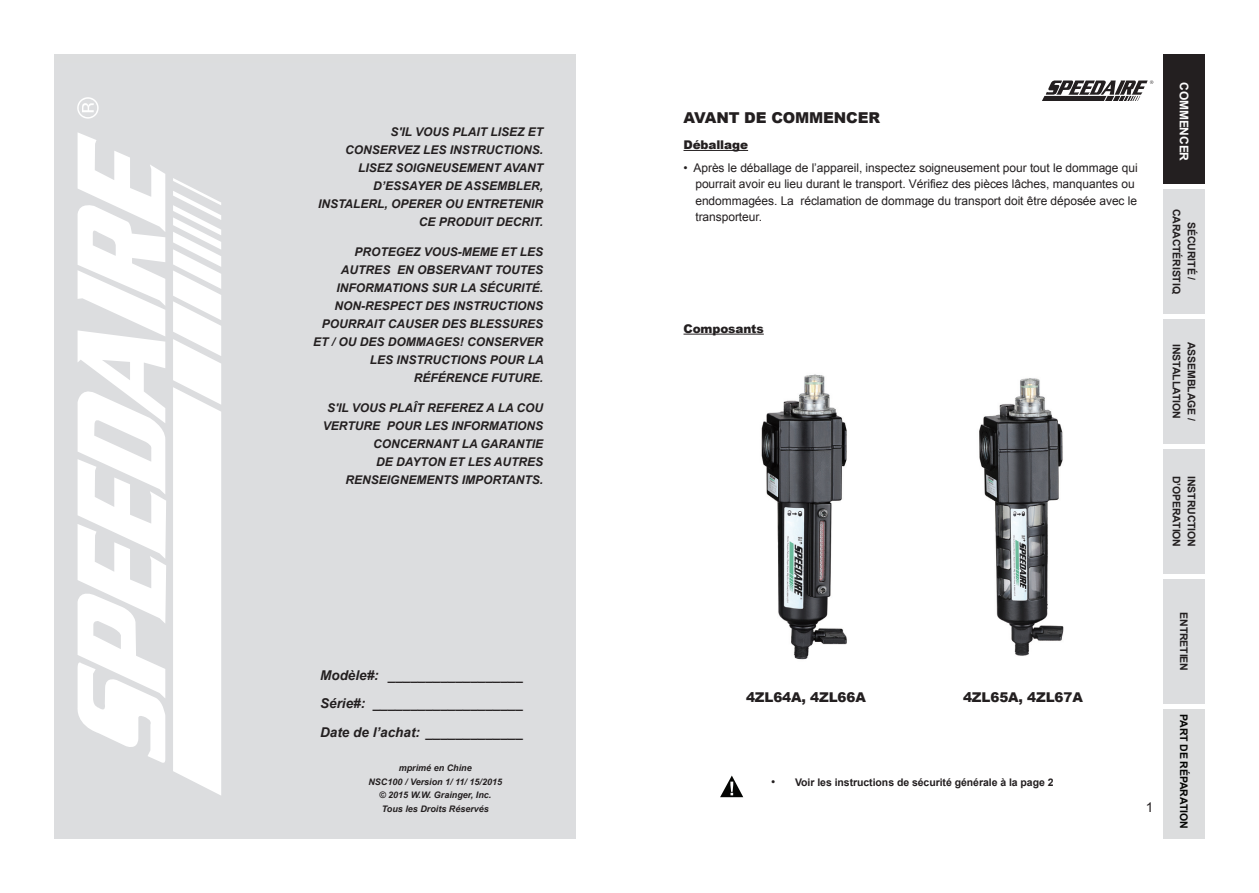
<style>
.page{position:relative;width:1259px;height:893px;background:#fff}
.page>*{position:absolute;margin:0;border:0;box-sizing:border-box;transform-origin:0 0}
.t1{font:900 15px "Arial";letter-spacing:-.01em;color:#231f20}
.t2{font:italic 700 13.5px/28.5px "Arial";color:#231f20;text-align:justify}
.t3{font:900 13.5px "Arial";letter-spacing:-.01em;color:#231f20}
.t4{font:13.5px "Arial";color:#231f20}
.t5{font:italic 700 12px/18px "Arial";color:#231f20;text-align:right}
.t6{font:12px/16.5px "Arial";letter-spacing:-.005em;color:#231f20}
.t7{font:900 12px "Arial";letter-spacing:-.01em;color:#231f20}
.t8{font:700 12px "Arial";letter-spacing:-.01em;color:#fcfcfc}
.t9{font:700 10.5px/15px "Arial";letter-spacing:-.01em;color:#231f20;text-align:center}
.t10{font:700 10.5px "Arial";color:#040503}
.t11{font:italic 700 9px/13.5px "Arial";color:#231f20;text-align:center}
.s1{font-weight:400;font-size:12px}
</style>
<div class="page">
<img style="left:761px;top:374px;width:86px;height:286px">
<img style="left:979px;top:378px;width:85px;height:278px">
<svg style="left:1042px;top:80px;width:111px;height:20px"></svg>
<div style="left:54px;top:63px;width:521px;height:776px;background:#dcdddf"></div>
<svg style="left:77px;top:133px;width:89px;height:630px"></svg>
<svg style="left:173px;top:178px;width:48px;height:617px;background:#f9fafa"></svg>
<svg style="left:77px;top:97px;width:22px;height:22px"></svg>
<svg style="left:720px;top:776px;width:23px;height:21px"></svg>
<hr style="left:683px;top:150px;width:65px;height:1px;background:#231f20">
<hr style="left:683px;top:334px;width:81px;height:1px;background:#231f20">
<div style="left:1163px;top:54px;width:42px;height:129px;background:#231f20"></div>
<div style="left:1163px;top:189px;width:42px;height:124px;background:#dcdddf"></div>
<div style="left:1163px;top:319px;width:42px;height:124px;background:#dcdddf"></div>
<div style="left:1163px;top:449px;width:42px;height:124px;background:#dcdddf"></div>
<div style="left:1163px;top:579px;width:42px;height:124px;background:#dcdddf"></div>
<div style="left:1163px;top:710px;width:42px;height:129px;background:#dcddde"></div>
<p class="t5" style="left:318px;top:123px;width:227px">S'IL VOUS PLAIT LISEZ ET<br>CONSERVEZ LES INSTRUCTIONS.<br>LISEZ SOIGNEUSEMENT AVANT<br>D’ESSAYER DE ASSEMBLER,<br>INSTALERL, OPERER OU ENTRETENIR<br>CE PRODUIT DECRIT.</p>
<p class="t5" style="left:313px;top:243px;width:232px">PROTEGEZ VOUS-MEME ET LES<br>AUTRES EN OBSERVANT TOUTES<br>INFORMATIONS SUR LA SÉCURITÉ.<br>NON-RESPECT DES INSTRUCTIONS<br>POURRAIT CAUSER DES BLESSURES<br>ET / OU DES DOMMAGES! CONSERVER<br>LES INSTRUCTIONS POUR LA<br>RÉFÉRENCE FUTURE.</p>
<p class="t5" style="left:323px;top:399px;width:222px">S'IL VOUS PLAÎT REFEREZ A LA COU<br>VERTURE POUR LES INFORMATIONS<br>CONCERNANT LA GARANTIE<br>DE DAYTON ET LES AUTRES<br>RENSEIGNEMENTS IMPORTANTS.</p>
<p class="t2" style="left:320px;top:661px;width:204px">Modèle#: __________________ Série#: ____________________ Date de l’achat: _____________</p>
<p class="t11" style="left:368px;top:762px;width:135px">mprimé en Chine<br>NSC100 / Version 1/ 11/ 15/2015 © 2015 W.W. Grainger, Inc.<br>Tous les Droits Réservés</p>
<p class="t1" style="left:683px;top:107px;width:198px">AVANT DE COMMENCER</p>
<p class="t7" style="left:683px;top:136px;width:66px">Déballage</p>
<p class="t6" style="left:695px;top:159px;width:444px;text-indent:-12px">• Après le déballage de l’appareil, inspectez soigneusement pour tout le dommage qui pourrait avoir eu lieu durant le transport. Vérifiez des pièces lâches, manquantes ou endommagées. La réclamation de dommage du transport doit être déposée avec le transporteur.</p>
<p class="t7" style="left:683px;top:320px;width:82px">Composants</p>
<p class="t8" style="left:1192px;top:82px;width:81px;rotate:90deg">COMMENCER</p>
<p class="t9" style="left:1198px;top:209px;width:87px;rotate:90deg">SÉCURITÉ /<br>CARACTÉRISTIQ</p>
<p class="t9" style="left:1198px;top:342px;width:80px;text-align:left;rotate:90deg">ASSEMBLAGE /<br>INSTALLATION</p>
<p class="t9" style="left:1183px;top:476px;width:73px;rotate:90deg">D’OPERATION</p>
<p class="t9" style="left:1198px;top:476px;width:72px;rotate:90deg">INSTRUCTION</p>
<p class="t3" style="left:746px;top:688px;width:121px">4ZL64A, 4ZL66A</p>
<p class="t3" style="left:963px;top:688px;width:121px">4ZL65A, 4ZL67A</p>
<p class="t9" style="left:771px;top:775px;width:284px"><span class="s1">•</span> Voir les instructions de sécurité générale à la page 2</p>
<p class="t4" style="left:1145px;top:799px;width:9px">1</p>
<p class="t9" style="left:1191px;top:612px;width:60px;rotate:90deg">ENTRETIEN</p>
<p class="t10" style="left:1191px;top:714px;width:114px;rotate:90deg">Partderéparation</p>
</div>
